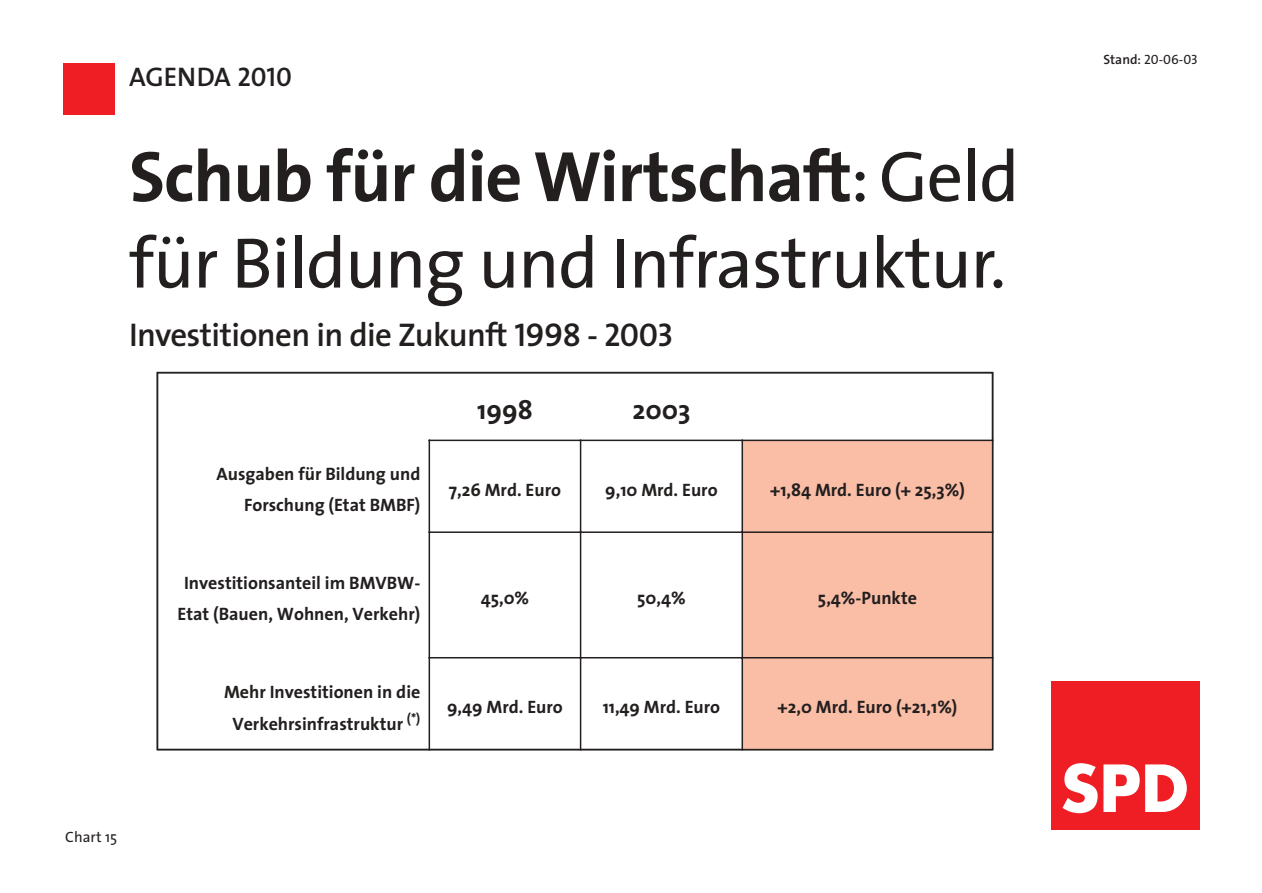
<style>
.page{position:relative;width:1262px;height:893px;background:#fff}
.page>*{position:absolute;margin:0;border:0;box-sizing:border-box;transform-origin:0 0}
.t1{font:72px/86.4px "The Sans";letter-spacing:-.02em;color:#231f1f}
.t2{font:700 63px "Futura";color:#fff}
.t3{font:600 33px "The Sans";letter-spacing:-.02em;color:#231f1f}
.t4{font:27px "The Sans Semi Bold Caps";color:#231f1f}
.t5{font:700 27px "The Sans";color:#231f1f}
.t6{font:700 18px/30.6px "The Sans";color:#231f1f;text-align:center}
.t7{font:15px "The Sans";color:#231f1f}
.t8{font:13.5px "The Sans Caps";color:#231f1f}
.s1{font-weight:700}
.s2{font-family:"The Sans Semi Bold Caps";font-weight:400}
.s3{font-family:"The Sans";font-weight:600}
</style>
<div class="page">
<div style="left:64px;top:64px;width:51px;height:51px;background:#ee1e24"></div>
<div style="left:1050px;top:680px;width:149px;height:149px;background:#ee1e24"></div>
<div style="left:742px;top:440px;width:250px;height:309px;background:#fabea7"></div>
<hr style="left:428px;top:439px;width:565px;height:2px;background:#231f1f">
<hr style="left:428px;top:531px;width:565px;height:2px;background:#231f1f">
<hr style="left:428px;top:657px;width:565px;height:1px;background:#231f1f">
<hr style="left:428px;top:439px;width:2px;height:311px;background:#231f1f">
<hr style="left:580px;top:439px;width:1px;height:311px;background:#231f1f">
<hr style="left:741px;top:439px;width:2px;height:311px;background:#231f1f">
<div style="left:157px;top:372px;width:836px;height:378px;border:2px solid #231f1f"></div>
<h3 class="t4" style="left:129px;top:60px;width:164px">AGENDA 2010</h3>
<h1 class="t1" style="left:129px;top:141px;width:891px"><span class="s1">Schub für die Wirtschaft</span>:Geld für Bildung und Infrastruktur.</h1>
<h3 class="t3" style="left:129px;top:322px;width:546px">Investitionen in die Zukunft <span class="s2">1998 - 2003</span></h3>
<p class="t6" style="left:216px;top:460px;width:205px;text-align:right">Ausgaben für Bildung und<br>Forschung (Etat BMBF)</p>
<p class="t6" style="left:178px;top:569px;width:244px">Investitionsanteil im BMVBW-<br>Etat (Bauen, Wohnen, Verkehr)</p>
<p class="t6" style="left:224px;top:677px;width:198px;line-height:32px">Mehr Investitionen in die<br>Verkehrsinfrastruktur <sup>(*)</sup></p>
<h3 class="t5" style="left:477px;top:399px;width:57px">1998</h3>
<h3 class="t5" style="left:632px;top:399px;width:60px">2003</h3>
<p class="t6" style="left:449px;top:476px;width:114px">7,26 Mrd. Euro</p>
<p class="t6" style="left:605px;top:476px;width:114px">9,10 Mrd. Euro</p>
<p class="t6" style="left:481px;top:584px;width:50px">45,0%</p>
<p class="t6" style="left:637px;top:584px;width:50px">50,4%</p>
<p class="t6" style="left:447px;top:693px;width:117px">9,49 Mrd. Euro</p>
<p class="t6" style="left:602px;top:693px;width:119px">11,49 Mrd. Euro</p>
<p class="t6" style="left:770px;top:476px;width:196px">+1,84 Mrd. Euro (+ 25,3%)</p>
<p class="t6" style="left:818px;top:584px;width:101px">5,4%-Punkte</p>
<p class="t6" style="left:777px;top:693px;width:181px">+2,0 Mrd. Euro (+21,1%)</p>
<p class="t7" style="left:65px;top:831px;width:53px">Chart 15</p>
<p class="t8" style="left:1103px;top:51px;width:96px"><span class="s3">Stand:</span> 20-06-03</p>
<h2 class="t2" style="left:1060px;top:759px;width:129px">SPD</h2>
</div>
